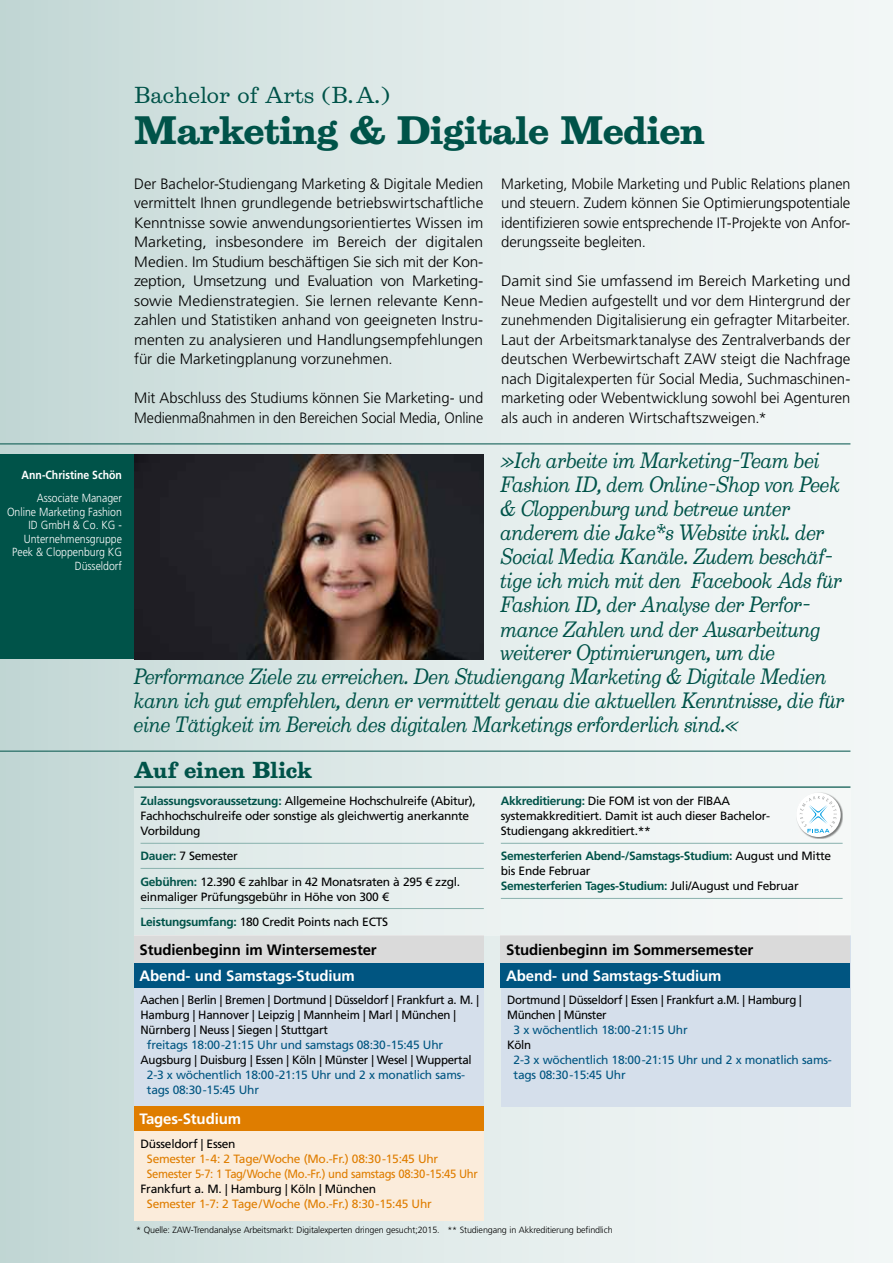
<style>
.page{position:relative;width:893px;height:1263px;background:#fff}
.page>*{position:absolute;margin:0;border:0;box-sizing:border-box;transform-origin:0 0}
.t1{font:700 36px "Belizio";letter-spacing:-.02em;color:#005349}
.t2{font:21px "Belizio";color:#005349}
.t3{font:700 21px "Belizio";letter-spacing:-.01em;color:#005349}
.t4{font:italic 20.1px "Belizio";letter-spacing:-.01em;color:#005349;scale:.89 1}
.t5{font:300 15px/19.5px "Frutiger LT Std";letter-spacing:-.005em;color:#000;text-align:justify}
.t6{font:300 15px/19.5px "Frutiger LT Std";letter-spacing:-.005em;color:#000;text-align:justify;scale:1.05 1}
.t7{font:300 15px/19.5px "Frutiger LT Std";letter-spacing:-.005em;color:#000;text-align:justify;scale:.96 1}
.t8{font:700 15px "Frutiger LT Std";letter-spacing:-.01em;color:#fff}
.t9{font:700 15px "Frutiger LT Std";letter-spacing:-.01em;color:#000}
.t10{font:12px/15px "Frutiger LT Std";letter-spacing:-.025em;color:#000}
.t11{font:12px/15px "Frutiger LT Std";letter-spacing:-.025em;color:#000;scale:.96 1}
.t12{font:12px/15px "Frutiger LT Std";letter-spacing:-.02em;color:#005581}
.t13{font:12px/15px "Frutiger LT Std";letter-spacing:-.02em;color:#df7d00}
.t14{font:700 12px/15px "Frutiger LT Std";letter-spacing:-.025em;color:#005349}
.t15{font:300 11.7px/13.5px "Frutiger LT Std";color:#fff;text-align:right;scale:.89 1}
.t16{font:700 11.7px "Frutiger LT Std";color:#fff;scale:.89 1}
.t17{font:300 9px "Frutiger LT Std";letter-spacing:-.015em;color:#000}
.s1{font-weight:700;color:#005349}
.s2{font-weight:400;color:#000}
</style>
<div class="page">
<div style="left:0;top:0;width:893px;height:1263px;background:linear-gradient(to right,#c5d9d7,#f8fafa)"></div>
<div style="left:0;top:454px;width:139px;height:205px;background:#005349"></div>
<hr style="left:0;top:443px;width:850px;height:1px;background:#005349">
<img style="left:134px;top:454px;width:350px;height:205px">
<div style="left:134px;top:1126px;width:349px;height:94px;background:#fbecdb"></div>
<div style="left:134px;top:935px;width:350px;height:185px;background:#d5dfeb"></div>
<div style="left:501px;top:935px;width:350px;height:172px;background:#d5dfeb"></div>
<div style="left:134px;top:935px;width:349px;height:30px;background:#dadada"></div>
<div style="left:134px;top:963px;width:349px;height:24px;background:#005581"></div>
<div style="left:134px;top:1106px;width:349px;height:25px;background:#df7d00"></div>
<div style="left:501px;top:935px;width:349px;height:30px;background:#dadada"></div>
<div style="left:501px;top:963px;width:349px;height:24px;background:#005581"></div>
<hr style="left:0;top:751px;width:850px;height:1px;background:#005349">
<div style="left:134px;top:788px;width:716px;height:147px;background:linear-gradient(to right,#dde8e7,#f7f9f9)"></div>
<hr style="left:141px;top:843px;width:343px;height:1px;background:#88b1ad">
<hr style="left:141px;top:868px;width:343px;height:1px;background:#88b1ad">
<hr style="left:141px;top:908px;width:343px;height:1px;background:#88b1ad">
<hr style="left:501px;top:843px;width:342px;height:1px;background:#88b1ad">
<hr style="left:501px;top:898px;width:342px;height:1px;background:#88b1ad">
<hr style="left:134px;top:786px;width:716px;height:2px;background:#005349">
<div style="left:796px;top:792px;width:47px;height:47px;background:#000;opacity:.5"></div>
<div style="left:796px;top:792px;width:45px;height:45px;background:#fff;border-radius:50%"></div>
<svg style="left:800px;top:796px;width:37px;height:37px"></svg>
<p class="t16" style="left:22px;top:468px;width:114px">Ann-Christine Schön</p>
<p class="t15" style="left:7px;top:492px;width:131px">Associate Manager<br>Online Marketing Fashion<br>ID GmbH &amp; Co. KG -<br>Unternehmensgruppe<br>Peek &amp; Cloppenburg KG<br>Düsseldorf</p>
<h2 class="t2" style="left:134px;top:83px;width:258px">Bachelor of Arts (B.A.)</h2>
<h1 class="t1" style="left:134px;top:109px;width:572px">Marketing &amp; Digitale Medien</h1>
<p class="t7" style="left:501px;top:174px;width:365px">Marketing, Mobile Marketing und Public Relations planen und steuern. Zudem können Sie Optimierungspotentiale identifizieren sowie entsprechende IT-Projekte von Anfor&shy;derungsseite begleiten.</p>
<p class="t6" style="left:501px;top:272px;width:334px">Damit sind Sie umfassend im Bereich Marketing und Neue Medien aufgestellt und vor dem Hintergrund der zunehmenden Digitalisierung ein gefragter Mitarbeiter.<br>Laut der Arbeitsmarktanalyse des Zentralverbands der deutschen Werbewirtschaft ZAW steigt die Nachfrage nach Digitalexperten für Social Media, Suchmaschinen&shy;marketing oder Webentwicklung sowohl bei Agenturen als auch in anderen Wirtschaftszweigen.*</p>
<h3 class="t4" style="left:501px;top:449px;width:360px">»Ich arbeite im Marketing-Team bei</h3>
<h3 class="t4" style="left:501px;top:473px;width:384px">Fashion ID, dem Online-Shop von Peek</h3>
<h3 class="t4" style="left:501px;top:497px;width:327px">&amp; Cloppenburg und betreue unter</h3>
<h3 class="t4" style="left:501px;top:521px;width:366px">anderem die Jake*s Website inkl. der</h3>
<h3 class="t4" style="left:501px;top:545px;width:375px">Social Media Kanäle. Zudem beschäf-</h3>
<h3 class="t4" style="left:501px;top:569px;width:385px">tige ich mich mit den Facebook Ads für</h3>
<h3 class="t4" style="left:501px;top:593px;width:350px">Fashion ID, der Analyse der Perfor-</h3>
<h3 class="t4" style="left:501px;top:617px;width:361px">mance Zahlen und der Ausarbeitung</h3>
<h3 class="t4" style="left:501px;top:641px;width:310px">weiterer Optimierungen, um die</h3>
<h3 class="t4" style="left:134px;top:665px;width:780px">Performance Ziele zu erreichen. Den Studiengang Marketing &amp; Digitale Medien</h3>
<h3 class="t4" style="left:134px;top:689px;width:800px">kann ich gut empfehlen, denn er vermittelt genau die aktuellen Kenntnisse, die für</h3>
<h3 class="t4" style="left:134px;top:713px;width:681px">eine Tätigkeit im Bereich des digitalen Marketings erforderlich sind.«</h3>
<p class="t5" style="left:134px;top:174px;width:351px">Der Bachelor-Studiengang Marketing &amp; Digitale Medien vermittelt Ihnen grundlegende betriebswirtschaftliche Kenntnisse sowie anwendungsorientiertes Wissen im Marketing, insbesondere im Bereich der digitalen Medien. Im Studium beschäftigen Sie sich mit der Kon&shy;zeption, Umsetzung und Evaluation von Marketing&shy;sowie Medienstrategien. Sie lernen relevante Kenn&shy;zahlen und Statistiken anhand von geeigneten Instru&shy;menten zu analysieren und Handlungsempfehlungen für die Marketingplanung vorzunehmen.</p>
<p class="t5" style="left:134px;top:389px;width:351px">Mit Abschluss des Studiums können Sie Marketing- und<br>Medienmaßnahmen in den Bereichen Social Media, Online</p>
<h2 class="t3" style="left:134px;top:758px;width:180px">Auf einen Blick</h2>
<p class="t10" style="left:141px;top:794px;width:337px"><span class="s1">Zulassungsvoraussetzung:</span> Allgemeine Hochschulreife (Abitur),<br>Fachhochschulreife oder sonstige als gleichwertig anerkannte<br>Vorbildung</p>
<p class="t10" style="left:141px;top:844px;width:321px;line-height:25.2px"><span class="s1">Dauer:</span> 7 Semester<br><span class="s1">Gebühren:</span> 12.390 € zahlbar in 42 Monatsraten à 295 € zzgl.</p>
<p class="t10" style="left:141px;top:884px;width:250px;line-height:25.2px">einmaliger Prüfungsgebühr in Höhe von 300 €<br><span class="s1">Leistungsumfang:</span> 180 Credit Points nach ECTS</p>
<p class="t9" style="left:139px;top:941px;width:239px">Studienbeginn im Wintersemester</p>
<p class="t8" style="left:139px;top:967px;width:217px">Abend- und Samstags-Studium</p>
<p class="t11" style="left:141px;top:992px;width:354px">Aachen | Berlin | Bremen | Dortmund | Düsseldorf | Frankfurt a. M. |<br>Hamburg | Hannover | Leipzig | Mannheim | Marl | München |<br>Nürnberg | Neuss | Siegen | Stuttgart</p>
<p class="t12" style="left:147px;top:1037px;width:298px">freitags 18:00-21:15 Uhr und samstags 08:30-15:45 Uhr</p>
<p class="t11" style="left:141px;top:1052px;width:347px">Augsburg | Duisburg | Essen | Köln | Münster | Wesel | Wuppertal</p>
<p class="t12" style="left:147px;top:1067px;width:320px">2-3 x wöchentlich 18:00-21:15 Uhr und 2 x monatlich sams&shy;tags 08:30-15:45 Uhr</p>
<p class="t8" style="left:139px;top:1110px;width:103px">Tages-Studium</p>
<p class="t10" style="left:141px;top:1136px;width:97px">Düsseldorf | Essen</p>
<p class="t13" style="left:147px;top:1151px;width:332px">Semester 1-4: 2 Tage/Woche (Mo.-Fr.) 08:30-15:45 Uhr<br>Semester 5-7: 1 Tag/Woche (Mo.-Fr.) und samstags 08:30-15:45 Uhr</p>
<p class="t10" style="left:141px;top:1181px;width:237px">Frankfurt a. M. | Hamburg | Köln | München</p>
<p class="t13" style="left:147px;top:1196px;width:286px">Semester 1-7: 2 Tage/Woche (Mo.-Fr.) 8:30-15:45 Uhr</p>
<p class="t10" style="left:501px;top:794px;width:271px"><span class="s1">Akkreditierung:</span> Die FOM ist von der FIBAA systemakkreditiert. Damit ist auch dieser Bachelor-<br>Studiengang akkreditiert.**</p>
<p class="t14" style="left:501px;top:849px;width:332px">Semesterferien Abend-/Samstags-Studium: <span class="s2">August und Mitte bis Ende Februar<br></span>Semesterferien Tages-Studium: <span class="s2">Juli/August und Februar</span></p>
<p class="t9" style="left:506px;top:941px;width:249px">Studienbeginn im Sommersemester</p>
<p class="t8" style="left:506px;top:967px;width:217px">Abend- und Samstags-Studium</p>
<p class="t11" style="left:507px;top:992px;width:308px">Dortmund | Düsseldorf | Essen | Frankfurt a.M. | Hamburg |<br>München | Münster</p>
<p class="t12" style="left:514px;top:1022px;width:176px">3 x wöchentlich 18:00-21:15 Uhr</p>
<p class="t11" style="left:507px;top:1037px;width:26px">Köln</p>
<p class="t12" style="left:514px;top:1052px;width:320px">2-3 x wöchentlich 18:00-21:15 Uhr und 2 x monatlich sams&shy;tags 08:30-15:45 Uhr</p>
<p class="t17" style="left:136px;top:1225px;width:478px">* Quelle: ZAW-Trendanalyse Arbeitsmarkt: Digitalexperten dringen gesucht;2015. ** Studiengang in Akkreditierung befindlich</p>
</div>
